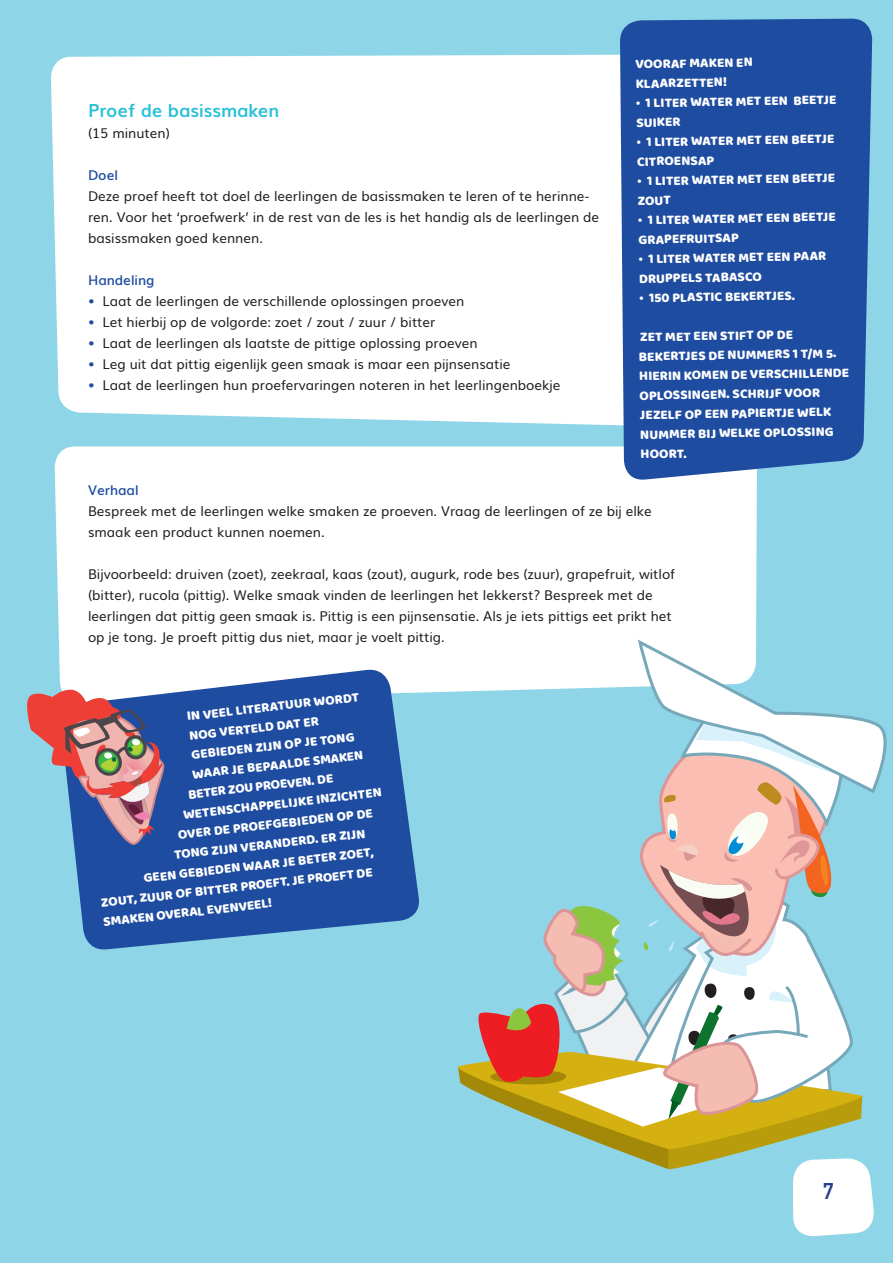
<style>
.page{position:relative;width:893px;height:1263px;background:#8ed6e7}
.page>*{position:absolute;margin:0;border:0;box-sizing:border-box;transform-origin:0 0}
.t1{font:700 30px "DIN Alternate";color:#253f8e}
.t2{font:700 22.5px "DIN Alternate";color:#253f8e}
.t3{font:700 18px "Muli";color:#2ac0d8}
.t4{font:13.5px/21px "Muli";color:#231f20}
.t5{font:13.5px/19.5px "Baloo Bhaina";color:#fff}
.t6{font:600 13.5px "Muli";color:#1e4ca0}
.s1{color:#1e4ca0}
</style>
<div class="page">
<div style="left:54px;top:446px;width:703px;height:247px;background:#fff"></div>
<div style="left:51px;top:54px;width:569px;height:372px;background:#fff"></div>
<svg style="left:59px;top:667px;width:363px;height:283px;background:#3c6aaf"></svg>
<svg style="left:27px;top:689px;width:137px;height:156px"></svg>
<div style="left:620px;top:18px;width:253px;height:463px;background:#1e4ca0"></div>
<svg style="left:455px;top:642px;width:432px;height:595px"></svg>
<h3 class="t3" style="left:88px;top:96px;width:193px">Proef de basissmaken</h3>
<p class="t4" style="left:88px;top:122px;width:83px">(15 minuten)</p>
<p class="t6" style="left:88px;top:164px;width:31px">Doel</p>
<p class="t4" style="left:88px;top:185px;width:513px">Deze proef heeft tot doel de leerlingen de basissmaken te leren of te herinne&shy;ren. Voor het ‘proefwerk’ in de rest van de les is het handig als de leerlingen de basissmaken goed kennen.</p>
<p class="t6" style="left:88px;top:269px;width:68px">Handeling</p>
<p class="t4" style="left:88px;top:290px;width:378px"><span class="s1">•</span> Laat de leerlingen de verschillende oplossingen proeven</p>
<p class="t4" style="left:88px;top:311px;width:349px"><span class="s1">•</span> Let hierbij op de volgorde: zoet / zout / zuur / bitter</p>
<p class="t4" style="left:88px;top:332px;width:391px"><span class="s1">•</span> Laat de leerlingen als laatste de pittige oplossing proeven</p>
<p class="t4" style="left:88px;top:353px;width:424px"><span class="s1">•</span> Leg uit dat pittig eigenlijk geen smaak is maar een pijnsensatie</p>
<p class="t4" style="left:88px;top:374px;width:474px"><span class="s1">•</span> Laat de leerlingen hun proefervaringen noteren in het leerlingenboekje</p>
<p class="t5" style="left:635px;top:54px;width:119px;rotate:-1deg">VOORAF MAKEN EN<br>KLAARZETTEN!</p>
<p class="t5" style="left:636px;top:93px;width:202px;rotate:-1deg">• 1 LITER WATER MET EEN BEETJE<br>SUIKER</p>
<p class="t5" style="left:636px;top:132px;width:199px;rotate:-1deg">• 1 LITER WATER MET EEN BEETJE<br>CITROENSAP</p>
<p class="t5" style="left:637px;top:171px;width:199px;rotate:-1deg">• 1 LITER WATER MET EEN BEETJE<br>ZOUT</p>
<p class="t5" style="left:638px;top:210px;width:199px;rotate:-1deg">• 1 LITER WATER MET EEN BEETJE<br>GRAPEFRUITSAP</p>
<p class="t5" style="left:638px;top:249px;width:189px;rotate:-1deg">• 1 LITER WATER MET EEN PAAR<br>DRUPPELS TABASCO</p>
<p class="t5" style="left:639px;top:288px;width:157px;rotate:-1deg">• 150 PLASTIC BEKERTJES.</p>
<p class="t5" style="left:638px;top:327px;width:211px;rotate:-1deg">ZET MET EEN STIFT OP DE<br>BEKERTJES DE NUMMERS 1 T/M 5.<br>HIERIN KOMEN DE VERSCHILLENDE<br>OPLOSSINGEN. SCHRIJF VOOR<br>JEZELF OP EEN PAPIERTJE WELK<br>NUMMER BIJ WELKE OPLOSSING<br>HOORT.</p>
<p class="t6" style="left:88px;top:479px;width:52px">Verhaal</p>
<p class="t4" style="left:88px;top:500px;width:565px">Bespreek met de leerlingen welke smaken ze proeven. Vraag de leerlingen of ze bij elke smaak een product kunnen noemen.</p>
<p class="t4" style="left:88px;top:563px;width:589px">Bijvoorbeeld: druiven (zoet), zeekraal, kaas (zout), augurk, rode bes (zuur), grapefruit, witlof (bitter), rucola (pittig). Welke smaak vinden de leerlingen het lekkerst? Bespreek met de leerlingen dat pittig geen smaak is. Pittig is een pijnsensatie. Als je iets pittigs eet prikt het op je tong. Je proeft pittig dus niet, maar je voelt pittig.</p>
<p class="t5" style="left:186px;top:705px;width:175px;rotate:-6deg">IN VEEL LITERATUUR WORDT</p>
<p class="t5" style="left:188px;top:725px;width:132px;rotate:-6deg">NOG VERTELD DAT ER</p>
<p class="t5" style="left:190px;top:744px;width:166px;rotate:-6deg">GEBIEDEN ZIJN OP JE TONG</p>
<p class="t5" style="left:191px;top:764px;width:173px;rotate:-6deg">WAAR JE BEPAALDE SMAKEN</p>
<p class="t5" style="left:187px;top:784px;width:147px;rotate:-6deg">BETER ZOU PROEVEN. DE</p>
<p class="t5" style="left:182px;top:804px;width:201px;rotate:-6deg">WETENSCHAPPELIJKE INZICHTEN</p>
<p class="t5" style="left:177px;top:824px;width:198px;rotate:-6deg">OVER DE PROEFGEBIEDEN OP DE</p>
<p class="t5" style="left:173px;top:844px;width:194px;rotate:-6deg">TONG ZIJN VERANDERD. ER ZIJN</p>
<p class="t5" style="left:142px;top:867px;width:233px;rotate:-6deg">GEEN GEBIEDEN WAAR JE BETER ZOET,</p>
<p class="t5" style="left:100px;top:891px;width:275px;rotate:-6deg">ZOUT, ZUUR OF BITTER PROEFT. JE PROEFT DE</p>
<p class="t5" style="left:102px;top:911px;width:171px;rotate:-6deg">SMAKEN OVERAL EVENVEEL!</p>
<h2 class="t2" style="left:823px;top:1174px;width:12px">7</h2>
<h1 class="t1" style="left:823px;top:1172px;width:16px">7</h1>
</div>
